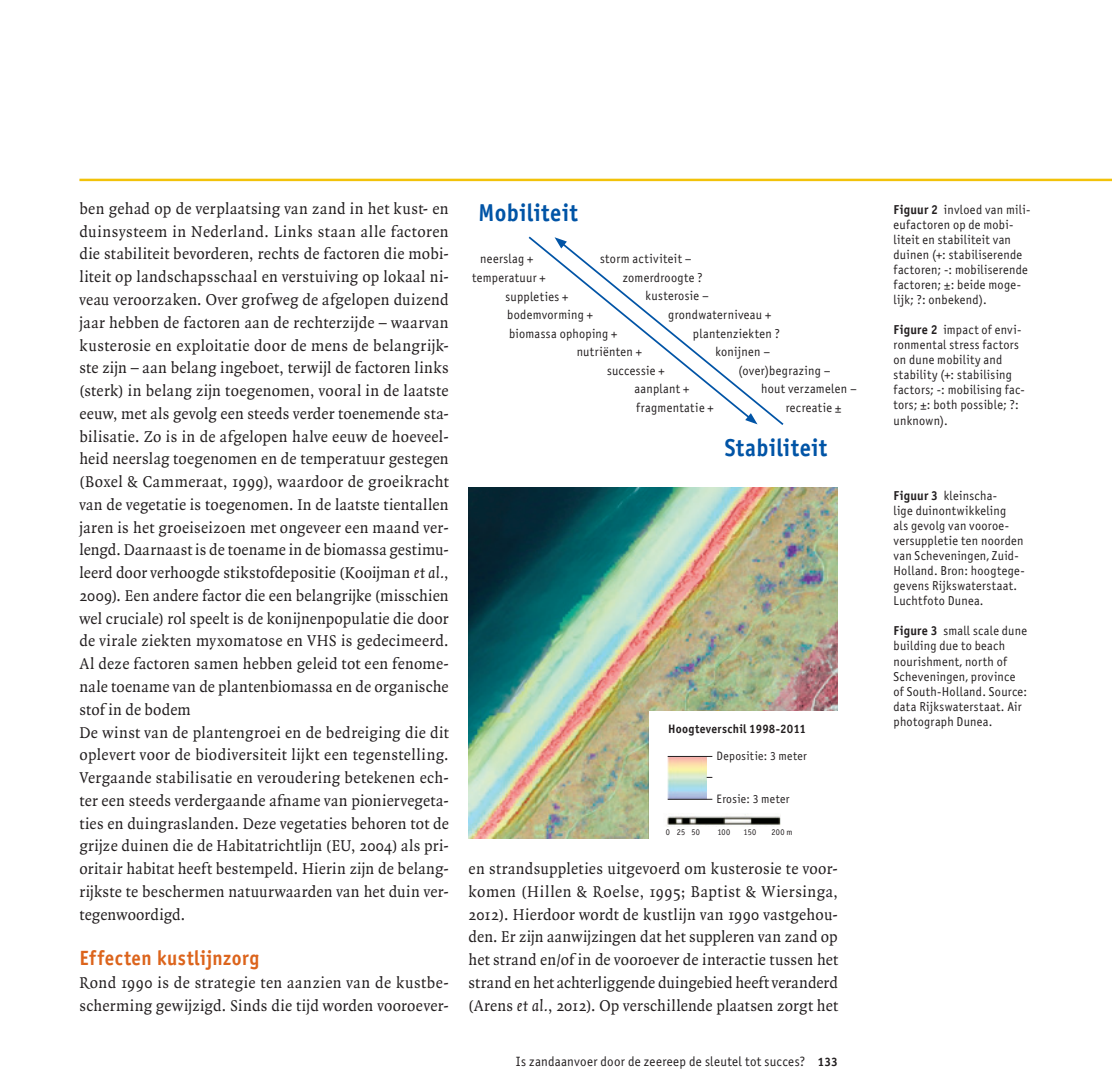
<style>
.page{position:relative;width:1112px;height:1092px;background:#fff}
.page>*{position:absolute;margin:0;border:0;box-sizing:border-box;transform-origin:0 0}
.Tussenkop_1{font:24.5px "Officina Sans Bold ITC";letter-spacing:.025em;color:#0154a6;scale:.92 1}
.Tussenkop_1-2{font:20.65px "Officina Sans Bold ITC";letter-spacing:.025em;color:#dc641c;scale:.92 1}
.PLATTE_TEKST{font:16.8px/22.8px "Quadraat";letter-spacing:.015em;color:#231f20;text-align:justify;scale:.96 1}
.t1{font:13.47px "Officina Sans ITC";letter-spacing:.02em;color:#231f20;scale:.96 1}
.Figuur{font:12.95px/15px "Officina Sans ITC";letter-spacing:.025em;color:#231f20;scale:.95 1}
.Tabel_kadertekst_pla{font:12.95px "Officina Sans ITC";letter-spacing:.025em;color:#231f20;scale:.95 1}
.Tabel_kadertekst_pla-2{font:12.25px "Officina Sans ITC";letter-spacing:.025em;color:#231f20;scale:.95 1}
.Tabel_kadertekst_pla-3{font:12.25px "Officina Sans Bold ITC";letter-spacing:.02em;color:#231f20;scale:.95 1}
.Tabel_kadertekst_pla-4{font:12.25px "Officina Sans Bold ITC";letter-spacing:.02em;color:#231f20}
.Tabel_kadertekst_pla-5{font:8.75px "Officina Sans ITC";letter-spacing:.03em;color:#231f20;scale:.95 1}
.s1{font-style:italic;font-size:16.97px}
.s2{font-family:"Officina Sans Bold ITC"}
</style>
<div class="page">
<hr style="left:79px;top:179px;width:1032px;height:2px;background:#f2c209">
<img style="left:468px;top:487px;width:369px;height:351px">
<svg style="left:528px;top:236px;width:256px;height:189px"></svg>
<div style="left:649px;top:711px;width:194px;height:129px;background:#fff"></div>
<img style="left:667px;top:757px;width:39px;height:41px">
<img style="left:667px;top:814px;width:113px;height:11px">
<hr style="left:667px;top:756px;width:45px;height:1px;background:#231f20">
<hr style="left:667px;top:798px;width:45px;height:1px;background:#231f20">
<p class="PLATTE_TEKST" style="left:79px;top:198px;width:386px">ben gehad op de verplaatsing van zand in het kust- en duinsysteem in Nederland. Links staan alle factoren die stabiliteit bevorderen, rechts de factoren die mobi&shy;liteit op landschapsschaal en verstuiving op lokaal ni&shy;veau veroorzaken. Over grofweg de afgelopen duizend jaar hebben de factoren aan de rechterzijde – waarvan kusterosie en exploitatie door de mens de belangrijk&shy;ste zijn – aan belang ingeboet, terwijl de factoren links (sterk) in belang zijn toegenomen, vooral in de laatste eeuw, met als gevolg een steeds verder toenemende sta&shy;bilisatie. Zo is in de afgelopen halve eeuw de hoeveel&shy;heid neerslag toegenomen en de temperatuur gestegen (Boxel &amp; Cammeraat, 1999), waardoor de groeikracht van de vegetatie is toegenomen. In de laatste tientallen jaren is het groeiseizoen met ongeveer een maand ver&shy;lengd. Daarnaast is de toename in de biomassa gestimu&shy;leerd door verhoogde stikstofdepositie (Kooijman <span class="s1">et al.</span>, 2009). Een andere factor die een belangrijke (misschien wel cruciale) rol speelt is de konijnenpopulatie die door de virale ziekten myxomatose en VHS is gedecimeerd.<br>Al deze factoren samen hebben geleid tot een fenome&shy;nale toename van de plantenbiomassa en de organische stof in de bodem</p>
<p class="PLATTE_TEKST" style="left:79px;top:721px;width:386px">De winst van de plantengroei en de bedreiging die dit oplevert voor de biodiversiteit lijkt een tegenstelling.<br>Vergaande stabilisatie en veroudering betekenen ech&shy;ter een steeds verdergaande afname van pioniervegeta&shy;ties en duingraslanden. Deze vegetaties behoren tot de grijze duinen die de Habitatrichtlijn (EU, 2004) als pri&shy;oritair habitat heeft bestempeld. Hierin zijn de belang&shy;rijkste te beschermen natuurwaarden van het duin ver&shy;tegenwoordigd.</p>
<p class="Tussenkop_1-2" style="left:79px;top:945px;width:197px">Effecten kustlijnzorg</p>
<p class="PLATTE_TEKST" style="left:79px;top:971px;width:386px">Rond 1990 is de strategie ten aanzien van de kustbe&shy;scherming gewijzigd. Sinds die tijd worden vooroever-</p>
<p class="Tussenkop_1" style="left:478px;top:197px;width:109px">Mobiliteit</p>
<p class="Tabel_kadertekst_pla" style="left:600px;top:251px;width:98px">storm activiteit –</p>
<p class="Tabel_kadertekst_pla" style="left:622px;top:270px;width:86px">zomerdroogte ?</p>
<p class="Tabel_kadertekst_pla" style="left:645px;top:288px;width:68px">kusterosie –</p>
<p class="Tabel_kadertekst_pla" style="left:668px;top:307px;width:110px">grondwaterniveau +</p>
<p class="Tabel_kadertekst_pla" style="left:692px;top:326px;width:93px">plantenziekten ?</p>
<p class="Tabel_kadertekst_pla" style="left:715px;top:344px;width:59px">konijnen –</p>
<p class="Tabel_kadertekst_pla" style="left:738px;top:363px;width:99px">(over)begrazing –</p>
<p class="Tabel_kadertekst_pla" style="left:761px;top:381px;width:102px">hout verzamelen –</p>
<p class="Tabel_kadertekst_pla" style="left:785px;top:400px;width:60px">recreatie ±</p>
<p class="Tabel_kadertekst_pla" style="left:480px;top:251px;width:57px">neerslag +</p>
<p class="Tabel_kadertekst_pla" style="left:472px;top:270px;width:79px">temperatuur +</p>
<p class="Tabel_kadertekst_pla" style="left:505px;top:289px;width:68px">suppleties +</p>
<p class="Tabel_kadertekst_pla" style="left:507px;top:307px;width:92px">bodemvorming +</p>
<p class="Tabel_kadertekst_pla" style="left:509px;top:326px;width:116px">biomassa ophoping +</p>
<p class="Tabel_kadertekst_pla" style="left:576px;top:344px;width:70px">nutriënten +</p>
<p class="Tabel_kadertekst_pla" style="left:607px;top:363px;width:62px">successie +</p>
<p class="Tabel_kadertekst_pla" style="left:634px;top:381px;width:59px">aanplant +</p>
<p class="Tabel_kadertekst_pla" style="left:636px;top:400px;width:83px">fragmentatie +</p>
<p class="Tussenkop_1" style="left:724px;top:432px;width:113px">Stabiliteit</p>
<p class="Tabel_kadertekst_pla-3" style="left:668px;top:720px;width:146px">Hoogteverschil 1998-2011</p>
<p class="Tabel_kadertekst_pla-2" style="left:716px;top:749px;width:97px">Depositie: 3 meter</p>
<p class="Tabel_kadertekst_pla-2" style="left:716px;top:792px;width:78px">Erosie: 3 meter</p>
<p class="Tabel_kadertekst_pla-5" style="left:665px;top:826px;width:37px">0 25 50</p>
<p class="Tabel_kadertekst_pla-5" style="left:717px;top:826px;width:15px">100</p>
<p class="Tabel_kadertekst_pla-5" style="left:743px;top:826px;width:15px">150</p>
<p class="Tabel_kadertekst_pla-5" style="left:771px;top:826px;width:24px">200 m</p>
<p class="PLATTE_TEKST" style="left:468px;top:857px;width:386px">en strandsuppleties uitgevoerd om kusterosie te voor&shy;komen (Hillen &amp; Roelse, 1995; Baptist &amp; Wiersinga, 2012). Hierdoor wordt de kustlijn van 1990 vastgehou&shy;den. Er zijn aanwijzingen dat het suppleren van zand op het strand en/of in de vooroever de interactie tussen het strand en het achterliggende duingebied heeft veranderd (Arens <span class="s1">et al.</span>, 2012). Op verschillende plaatsen zorgt het</p>
<p class="t1" style="left:515px;top:1053px;width:303px">Is zandaanvoer door de zeereep de sleutel tot succes?</p>
<p class="Tabel_kadertekst_pla-4" style="left:817px;top:1054px;width:22px">133</p>
<p class="Figuur" style="left:893px;top:202px;width:145px"><span class="s2">Figuur 2</span> invloed van mili&shy;eufactoren op de mobi&shy;liteit en stabiliteit van duinen (+: stabiliserende factoren; -: mobiliserende factoren; ±: beide moge&shy;lijk; ?: onbekend).</p>
<p class="Figuur" style="left:893px;top:322px;width:140px"><span class="s2">Figure 2</span> impact of envi&shy;ronmental stress factors on dune mobility and stability (+: stabilising factors; -: mobilising fac&shy;tors; ±: both possible; ?: unknown).</p>
<p class="Figuur" style="left:893px;top:488px;width:140px"><span class="s2">Figuur 3</span> kleinscha-<br>lige duinontwikkeling<br>als gevolg van vooroe&shy;versuppletie ten noorden van Scheveningen, Zuid-<br>Holland. Bron: hoogtege&shy;gevens Rijkswaterstaat.<br>Luchtfoto Dunea.</p>
<p class="Figuur" style="left:893px;top:623px;width:142px"><span class="s2">Figure 3</span> small scale dune building due to beach nourishment, north of<br>Scheveningen, province of South-Holland. Source: data Rijkswaterstaat. Air photograph Dunea.</p>
</div>
